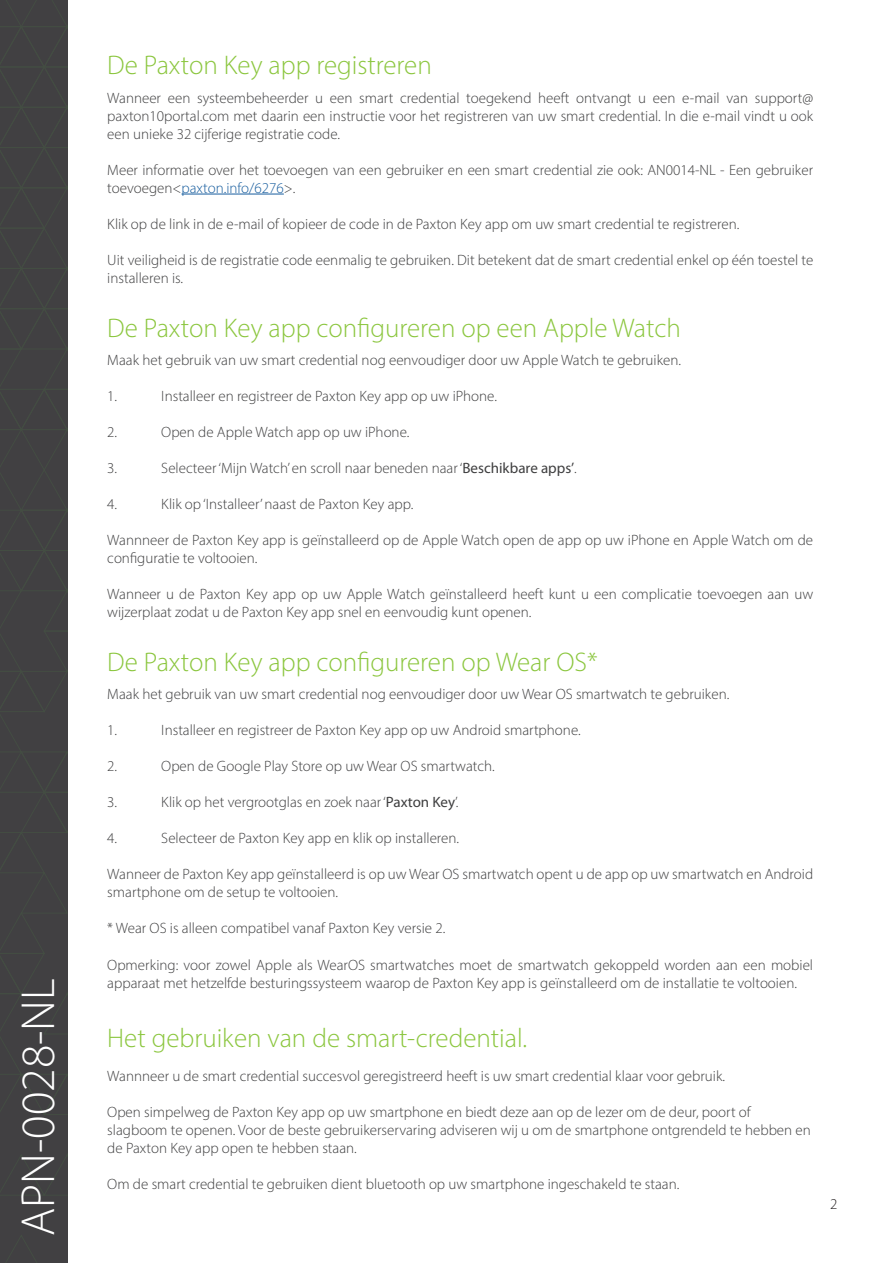
<style>
.page{position:relative;width:893px;height:1263px;background:#fff}
.page>*{position:absolute;margin:0;border:0;box-sizing:border-box;transform-origin:0 0}
.t1{font:300 48px "Myriad Pro";color:#fff}
.t2{font:300 27px "Myriad Pro";color:#8bc63e}
.t3{font:300 15px/18px "Myriad Pro";color:#3e3e3f}
.t4{font:300 15px "Myriad Pro";color:#231f20}
.s1{color:#175d9e}
.s2{font-weight:400}
</style>
<div class="page">
<div style="left:0;top:0;width:67px;height:1263px;background:#414042"></div>
<svg style="left:6px;top:1235px;width:31px;height:28px"></svg>
<svg style="left:0;top:0;width:67px;height:1196px"></svg>
<hr style="left:182px;top:194px;width:102px;height:1px;background:#175d9e">
<h1 class="t1" style="left:9px;top:1236px;width:259px;rotate:-90deg">APN-0028-NL</h1>
<p class="t2" style="left:107px;top:49px;width:326px">De Paxton Key app registreren</p>
<p class="t3" style="left:107px;top:88px;width:707px;text-align:justify">Wanneer een systeembeheerder u een smart credential toegekend heeft ontvangt u een e-mail van support@ paxton10portal.com met daarin een instructie voor het registreren van uw smart credential. In die e-mail vindt u ook een unieke 32 cijferige registratie code.</p>
<p class="t3" style="left:107px;top:160px;width:707px">Meer informatie over het toevoegen van een gebruiker en een smart credential zie ook: AN0014-NL - Een gebruiker toevoegen&lt;<span class="s1">paxton.info/6276</span>&gt;.</p>
<p class="t3" style="left:107px;top:214px;width:633px">Klik op de link in de e-mail of kopieer de code in de Paxton Key app om uw smart credential te registreren.</p>
<p class="t3" style="left:107px;top:250px;width:707px">Uit veiligheid is de registratie code eenmalig te gebruiken. Dit betekent dat de smart credential enkel op één toestel te installeren is.</p>
<p class="t2" style="left:107px;top:312px;width:575px">De Paxton Key app configureren op een Apple Watch</p>
<p class="t3" style="left:107px;top:351px;width:575px">Maak het gebruik van uw smart credential nog eenvoudiger door uw Apple Watch te gebruiken.</p>
<p class="t3" style="left:107px;top:387px;width:11px">1.</p>
<p class="t3" style="left:161px;top:387px;width:337px">Installeer en registreer de Paxton Key app op uw iPhone.</p>
<p class="t3" style="left:107px;top:423px;width:11px">2.</p>
<p class="t3" style="left:161px;top:423px;width:250px">Open de Apple Watch app op uw iPhone.</p>
<p class="t3" style="left:107px;top:459px;width:11px">3.</p>
<p class="t3" style="left:161px;top:459px;width:417px">Selecteer ‘Mijn Watch’ en scroll naar beneden naar ‘<span class="s2">Beschikbare apps’</span>.</p>
<p class="t3" style="left:107px;top:495px;width:11px">4.</p>
<p class="t3" style="left:161px;top:495px;width:254px">Klik op ‘Installeer’ naast de Paxton Key app.</p>
<p class="t3" style="left:107px;top:531px;width:707px">Wannneer de Paxton Key app is geïnstalleerd op de Apple Watch open de app op uw iPhone en Apple Watch om de configuratie te voltooien.</p>
<p class="t3" style="left:107px;top:585px;width:707px">Wanneer u de Paxton Key app op uw Apple Watch geïnstalleerd heeft kunt u een complicatie toevoegen aan uw wijzerplaat zodat u de Paxton Key app snel en eenvoudig kunt openen.</p>
<p class="t2" style="left:107px;top:646px;width:492px">De Paxton Key app configureren op Wear OS*</p>
<p class="t3" style="left:107px;top:685px;width:623px">Maak het gebruik van uw smart credential nog eenvoudiger door uw Wear OS smartwatch te gebruiken.</p>
<p class="t3" style="left:107px;top:721px;width:11px">1.</p>
<p class="t3" style="left:161px;top:721px;width:421px">Installeer en registreer de Paxton Key app op uw Android smartphone.</p>
<p class="t3" style="left:107px;top:757px;width:11px">2.</p>
<p class="t3" style="left:161px;top:757px;width:335px">Open de Google Play Store op uw Wear OS smartwatch.</p>
<p class="t3" style="left:107px;top:793px;width:11px">3.</p>
<p class="t3" style="left:161px;top:793px;width:299px">Klik op het vergrootglas en zoek naar ‘<span class="s2">Paxton Key</span>’.</p>
<p class="t3" style="left:107px;top:829px;width:11px">4.</p>
<p class="t3" style="left:161px;top:829px;width:299px">Selecteer de Paxton Key app en klik op installeren.</p>
<p class="t3" style="left:107px;top:865px;width:707px">Wanneer de Paxton Key app geïnstalleerd is op uw Wear OS smartwatch opent u de app op uw smartwatch en Android smartphone om de setup te voltooien.</p>
<p class="t3" style="left:107px;top:919px;width:340px">* Wear OS is alleen compatibel vanaf Paxton Key versie 2.</p>
<p class="t3" style="left:107px;top:956px;width:707px">Opmerking: voor zowel Apple als WearOS smartwatches moet de smartwatch gekoppeld worden aan een mobiel apparaat met hetzelfde besturingssysteem waarop de Paxton Key app is geïnstalleerd om de installatie te voltooien.</p>
<p class="t2" style="left:107px;top:1022px;width:421px">Het gebruiken van de smart-credential.</p>
<p class="t3" style="left:107px;top:1066px;width:619px">Wannneer u de smart credential succesvol geregistreerd heeft is uw smart credential klaar voor gebruik.</p>
<p class="t3" style="left:107px;top:1102px;width:705px">Open simpelweg de Paxton Key app op uw smartphone en biedt deze aan op de lezer om de deur, poort of slagboom te openen. Voor de beste gebruikerservaring adviseren wij u om de smartphone ontgrendeld te hebben en de Paxton Key app open te hebben staan.</p>
<p class="t3" style="left:107px;top:1174px;width:574px">Om de smart credential te gebruiken dient bluetooth op uw smartphone ingeschakeld te staan.</p>
<p class="t4" style="left:830px;top:1195px;width:9px">2</p>
</div>
